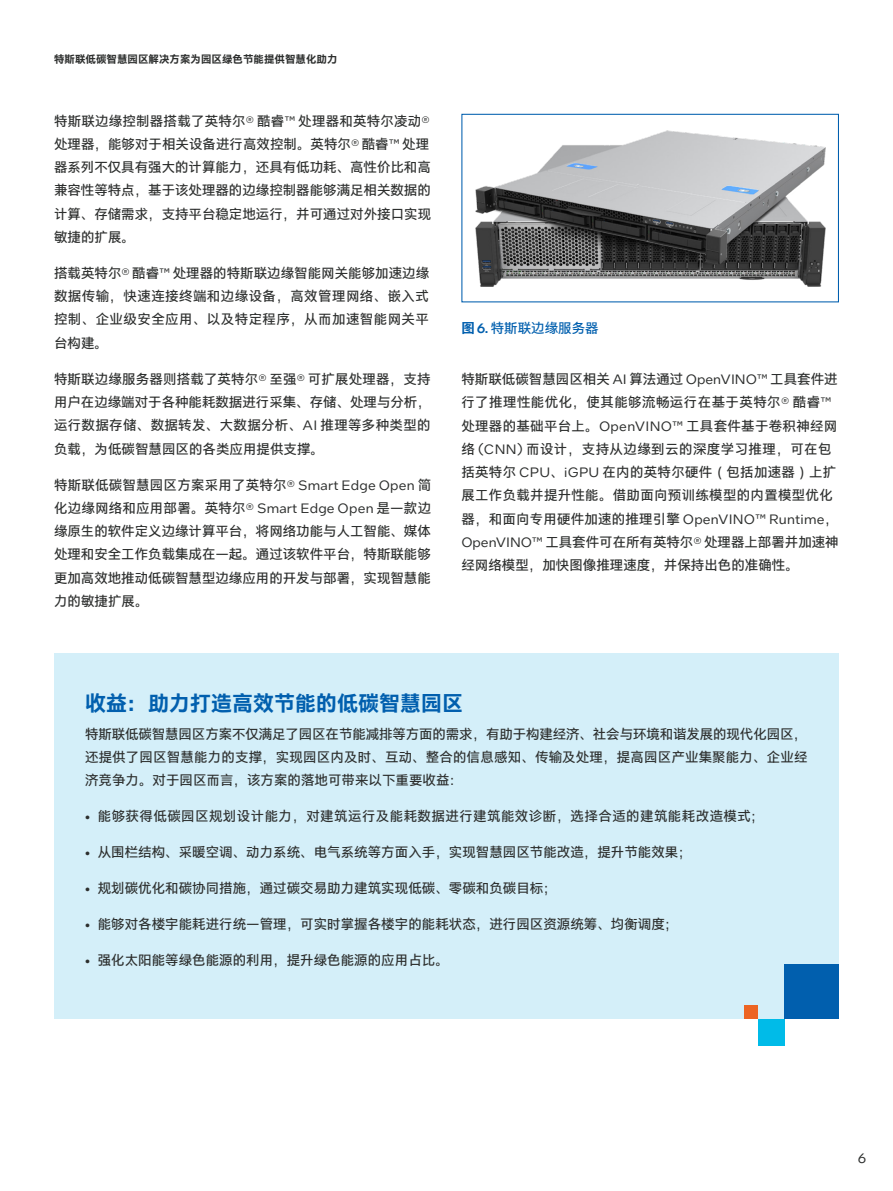
<style>
.page{position:relative;width:893px;height:1191px;background:#fff}
.page>*{position:absolute;margin:0;border:0;box-sizing:border-box;transform-origin:0 0}
.一级标题{font:700 21px "Intel Clear Hans";color:#015fae}
.正文{font:13.5px/23.2px "Intel Clear Hans";color:#2d2f2e;text-align:justify}
.正文-2{font:13.5px/23.2px "Intel Clear Hans";letter-spacing:.02em;color:#2d2f2e}
.正文-3{font:13.5px "Intel Clear Hans";letter-spacing:.03em;color:#2d2f2e}
.正文-4{font:13.5px "Intel Clear Hans";color:#015fae}
.t1{font:13.5px "Intel One Text";color:#2d2f2e}
.t2{font:700 10.5px "Intel Clear Hans";color:#2d2f2e}
.s1{font-family:"Intel One Text"}
.s2{font-weight:700}
.s3{font-family:"Intel One Display";font-weight:500}
</style>
<div class="page">
<div style="left:54px;top:653px;width:785px;height:365px;background:#d4eff9"></div>
<img style="left:475px;top:130px;width:351px;height:157px">
<div style="left:461px;top:114px;width:378px;height:188px;border:1px solid #015fae"></div>
<div style="left:785px;top:964px;width:54px;height:54px;background:#015fae"></div>
<div style="left:758px;top:1018px;width:27px;height:27px;background:#00bbe8"></div>
<div style="left:744px;top:1005px;width:14px;height:13px;background:#ec6423"></div>
<p class="t2" style="left:54px;top:53px;width:285px">特斯联低碳智慧园区解决方案为园区绿色节能提供智慧化助力</p>
<p class="正文" style="left:54px;top:109px;width:379px;text-align:left">特斯联边缘控制器搭载了英特尔<span class="s1">®</span> 酷睿<span class="s1">™</span> 处理器和英特尔凌动<span class="s1">®</span>处理器，能够对于相关设备进行高效控制。英特尔<span class="s1">®</span> 酷睿<span class="s1">™</span> 处理器系列不仅具有强大的计算能力，还具有低功耗、高性价比和高兼容性等特点，基于该处理器的边缘控制器能够满足相关数据的计算、存储需求，支持平台稳定地运行，并可通过对外接口实现敏捷的扩展。</p>
<p class="正文" style="left:54px;top:261px;width:377px">搭载英特尔<span class="s1">®</span> 酷睿<span class="s1">™</span> 处理器的特斯联边缘智能网关能够加速边缘数据传输，快速连接终端和边缘设备，高效管理网络、嵌入式控制、企业级安全应用、以及特定程序，从而加速智能网关平台构建。</p>
<p class="正文" style="left:54px;top:367px;width:378px">特斯联边缘服务器则搭载了英特尔<span class="s1">®</span> 至强<span class="s1">®</span> 可扩展处理器，支持用户在边缘端对于各种能耗数据进行采集、存储、处理与分析，运行数据存储、数据转发、大数据分析、<span class="s1">AI</span> 推理等多种类型的负载，为低碳智慧园区的各类应用提供支撑。</p>
<p class="正文" style="left:54px;top:473px;width:379px">特斯联低碳智慧园区方案采用了英特尔<span class="s1">® Smart Edge Open</span> 简化边缘网络和应用部署。英特尔<span class="s1">® Smart Edge Open</span> 是一款边缘原生的软件定义边缘计算平台，将网络功能与人工智能、媒体处理和安全工作负载集成在一起。通过该软件平台，特斯联能够更加高效地推动低碳智慧型边缘应用的开发与部署，实现智慧能力的敏捷扩展。</p>
<p class="正文-4" style="left:461px;top:320px;width:139px"><span class="s2">图</span> <span class="s3">6.</span> 特斯联边缘服务器</p>
<p class="正文-2" style="left:461px;top:368px;width:379px">特斯联低碳智慧园区相关 <span class="s1">AI</span> 算法通过 <span class="s1">OpenVINO™</span> 工具套件进行了推理性能优化，使其能够流畅运行在基于英特尔<span class="s1">®</span> 酷睿<span class="s1">™</span>处理器的基础平台上。<span class="s1">OpenVINO™</span> 工具套件基于卷积神经网络 <span class="s1">(CNN)</span> 而设计，支持从边缘到云的深度学习推理，可在包括英特尔 <span class="s1">CPU</span>、<span class="s1">iGPU</span> 在内的英特尔硬件（包括加速器）上扩展工作负载并提升性能。借助面向预训练模型的内置模型优化器，和面向专用硬件加速的推理引擎 <span class="s1">OpenVINO™ Runtime</span>，<span class="s1">OpenVINO™</span> 工具套件可在所有英特尔<span class="s1">®</span> 处理器上部署并加速神经网络模型，加快图像推理速度，并保持出色的准确性。</p>
<p class="一级标题" style="left:85px;top:691px;width:379px">收益：助力打造高效节能的低碳智慧园区</p>
<p class="正文" style="left:85px;top:722px;width:724px">特斯联低碳智慧园区方案不仅满足了园区在节能减排等方面的需求，有助于构建经济、社会与环境和谐发展的现代化园区，还提供了园区智慧能力的支撑，实现园区内及时、互动、整合的信息感知、传输及处理，提高园区产业集聚能力、企业经济竞争力。对于园区而言，该方案的落地可带来以下重要收益：</p>
<p class="正文-3" style="left:85px;top:808px;width:681px">• 能够获得低碳园区规划设计能力，对建筑运行及能耗数据进行建筑能效诊断，选择合适的建筑能耗改造模式；</p>
<p class="正文" style="left:85px;top:841px;width:608px">• 从围栏结构、采暖空调、动力系统、电气系统等方面入手，实现智慧园区节能改造，提升节能效果；</p>
<p class="正文" style="left:85px;top:877px;width:473px">• 规划碳优化和碳协同措施，通过碳交易助力建筑实现低碳、零碳和负碳目标；</p>
<p class="正文" style="left:85px;top:913px;width:595px">• 能够对各楼宇能耗进行统一管理，可实时掌握各楼宇的能耗状态，进行园区资源统筹、均衡调度；</p>
<p class="正文" style="left:85px;top:949px;width:365px">• 强化太阳能等绿色能源的利用，提升绿色能源的应用占比。</p>
<p class="t1" style="left:858px;top:1149px;width:10px">6</p>
</div>
